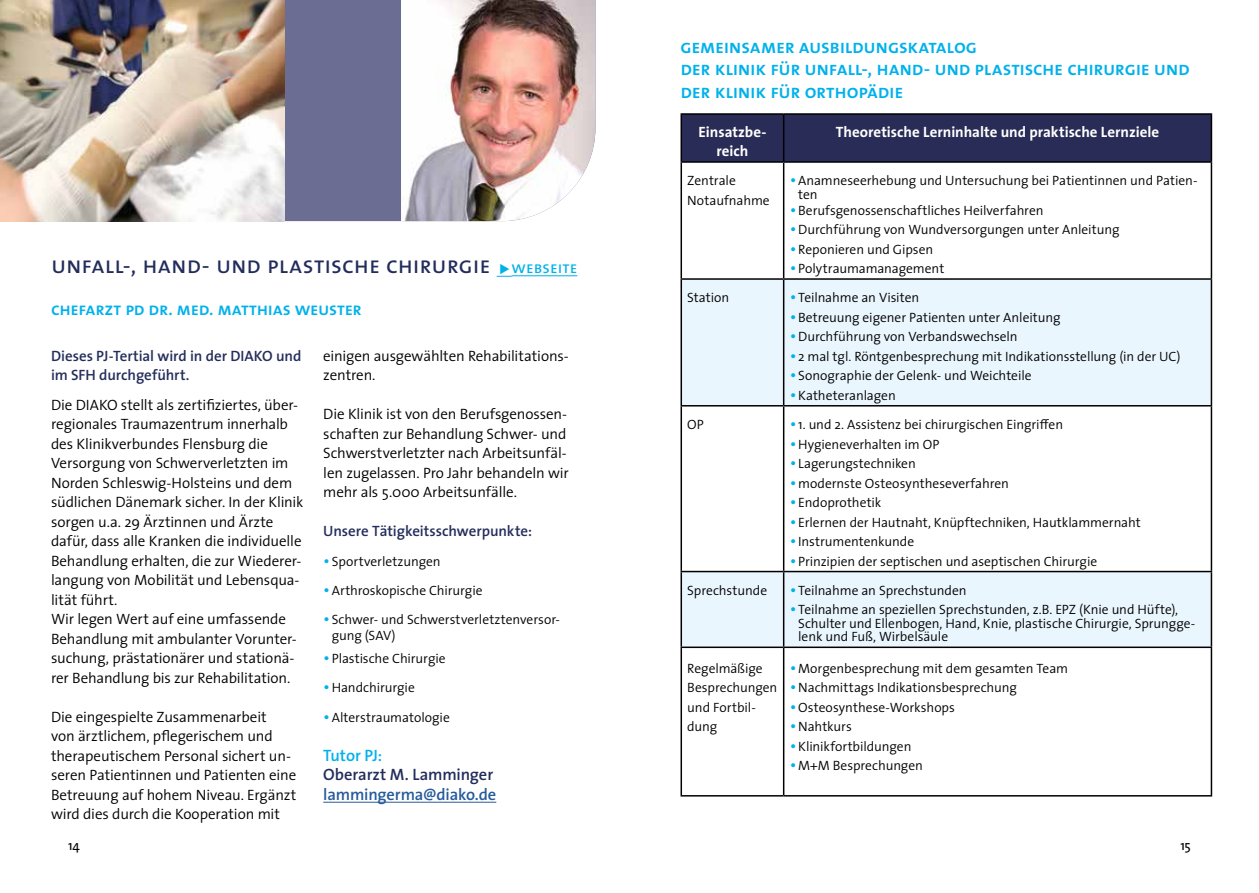
<style>
.page{position:relative;width:1259px;height:893px;background:#fff}
.page>*{position:absolute;margin:0;border:0;box-sizing:border-box;transform-origin:0 0}
.t1{font:24px "The Sans Regular Caps";letter-spacing:-.005em;color:#232d5b}
.t2{font:19.5px/22.5px "The Sans Semi Bold Caps";letter-spacing:-.02em;color:#00b1eb}
.t3{font:18px "The Sans Semi Bold Caps";letter-spacing:-.015em;color:#00b1eb}
.t4{font:600 16.5px "The Sans";letter-spacing:-.01em;color:#275b9b}
.t5{font:600 16.5px "The Sans";letter-spacing:-.005em;color:#232d5b}
.t6{font:600 16.5px "The Sans";letter-spacing:-.01em;color:#00b1eb}
.t7{font:300 15px/19.5px "The Sans";letter-spacing:-.01em;color:#000}
.t8{font:600 15px/19.5px "The Sans";letter-spacing:-.005em;color:#232d5b}
.t9{font:700 15px/19.5px "The Sans";color:#fff;text-align:center}
.t10{font:300 13.5px/19.5px "The Sans";letter-spacing:-.005em;color:#000}
.t11{font:13.5px "The Sans";color:#000}
.s1{font-size:16.5px;color:#00b1eb}
.s2{font-weight:400;font-size:16.5px;color:#00b1eb}
</style>
<div class="page">
<div style="left:285px;top:0;width:116px;height:221px;background:#6b6d93"></div>
<img style="left:401px;top:0;width:194px;height:221px">
<hr style="left:323px;top:802px;width:173px;height:1px;background:#275b9b">
<img style="left:0;top:0;width:285px;height:221px">
<hr style="left:511px;top:276px;width:66px;height:1px;background:#00b1eb">
<div style="left:682px;top:115px;width:528px;height:46px;background:#292c56"></div>
<svg style="left:682px;top:280px;width:528px;height:367px;fill:#eaf6fe"></svg>
<hr style="left:680px;top:113px;width:103px;height:2px;background:#000">
<hr style="left:680px;top:115px;width:2px;height:46px;background:#000">
<hr style="left:783px;top:113px;width:429px;height:2px;background:#000">
<hr style="left:783px;top:115px;width:1px;height:46px;background:#000">
<hr style="left:1210px;top:115px;width:2px;height:46px;background:#000">
<hr style="left:680px;top:161px;width:103px;height:2px;background:#000">
<hr style="left:680px;top:163px;width:2px;height:115px;background:#000">
<hr style="left:783px;top:161px;width:429px;height:2px;background:#000">
<hr style="left:783px;top:163px;width:1px;height:115px;background:#000">
<hr style="left:1210px;top:163px;width:2px;height:115px;background:#000">
<hr style="left:680px;top:278px;width:103px;height:2px;background:#000">
<hr style="left:680px;top:280px;width:2px;height:125px;background:#000">
<hr style="left:783px;top:278px;width:429px;height:2px;background:#000">
<hr style="left:783px;top:280px;width:1px;height:125px;background:#000">
<hr style="left:1210px;top:280px;width:2px;height:125px;background:#000">
<hr style="left:680px;top:405px;width:103px;height:2px;background:#000">
<hr style="left:680px;top:407px;width:2px;height:164px;background:#000">
<hr style="left:783px;top:405px;width:429px;height:2px;background:#000">
<hr style="left:783px;top:407px;width:1px;height:164px;background:#000">
<hr style="left:1210px;top:407px;width:2px;height:164px;background:#000">
<hr style="left:680px;top:571px;width:103px;height:1px;background:#000">
<hr style="left:680px;top:572px;width:2px;height:75px;background:#000">
<hr style="left:783px;top:571px;width:429px;height:1px;background:#000">
<hr style="left:783px;top:572px;width:1px;height:75px;background:#000">
<hr style="left:1210px;top:572px;width:2px;height:75px;background:#000">
<hr style="left:680px;top:647px;width:103px;height:1px;background:#000">
<hr style="left:680px;top:648px;width:2px;height:147px;background:#000">
<hr style="left:783px;top:647px;width:429px;height:1px;background:#000">
<hr style="left:783px;top:648px;width:1px;height:147px;background:#000">
<hr style="left:1210px;top:648px;width:2px;height:147px;background:#000">
<hr style="left:680px;top:795px;width:103px;height:2px;background:#000">
<hr style="left:783px;top:795px;width:429px;height:2px;background:#000">
<svg style="left:497px;top:275px;width:14px;height:2px"></svg>
<h1 class="t1" style="left:51px;top:252px;width:528px">unfall-, hand- und plastische chirurgie <span class="s1">webseite</span></h1>
<h3 class="t3" style="left:51px;top:294px;width:312px">chefarzt pd dr. med. matthias weuster</h3>
<p class="t8" style="left:51px;top:346px;width:252px">Dieses PJ-Tertial wird in der DIAKO und im SFH durchgeführt.</p>
<p class="t7" style="left:51px;top:394px;width:254px">Die DIAKO stellt als zertifiziertes, über&shy;regionales Traumazentrum innerhalb des Klinikverbundes Flensburg die Versorgung von Schwerverletzten im Norden Schleswig-Holsteins und dem südlichen Dänemark sicher. In der Klinik sorgen u.a. 29 Ärztinnen und Ärzte dafür, dass alle Kranken die individuelle Behandlung erhalten, die zur Wiederer&shy;langung von Mobilität und Lebensqua&shy;lität führt.<br>Wir legen Wert auf eine umfassende Behandlung mit ambulanter Vorunter&shy;suchung, prästationärer und stationä&shy;rer Behandlung bis zur Rehabilitation.</p>
<p class="t7" style="left:51px;top:706px;width:247px">Die eingespielte Zusammenarbeit<br>von ärztlichem, pflegerischem und therapeutischem Personal sichert un&shy;seren Patientinnen und Patienten eine Betreuung auf hohem Niveau. Ergänzt wird dies durch die Kooperation mit</p>
<p class="t7" style="left:323px;top:345px;width:247px">einigen ausgewählten Rehabilitations&shy;zentren.</p>
<p class="t7" style="left:323px;top:404px;width:247px">Die Klinik ist von den Berufsgenossen&shy;schaften zur Behandlung Schwer- und Schwerstverletzter nach Arbeitsunfäl&shy;len zugelassen. Pro Jahr behandeln wir mehr als 5.000 Arbeitsunfälle.</p>
<p class="t8" style="left:323px;top:521px;width:210px">Unsere Tätigkeitsschwerpunkte:</p>
<p class="t10" style="left:323px;top:551px;width:119px"><span class="s2">•</span>Sportverletzungen</p>
<p class="t10" style="left:323px;top:580px;width:161px"><span class="s2">•</span>Arthroskopische Chirurgie</p>
<p class="t10" style="left:332px;top:611px;width:230px;line-height:16.2px;text-indent:-9px"><span class="s2">•</span>Schwer- und Schwerstverletztenversor&shy;gung (SAV)</p>
<p class="t10" style="left:323px;top:648px;width:124px"><span class="s2">•</span>Plastische Chirurgie</p>
<p class="t10" style="left:323px;top:678px;width:93px"><span class="s2">•</span>Handchirurgie</p>
<p class="t10" style="left:323px;top:707px;width:128px"><span class="s2">•</span>Alterstraumatologie</p>
<p class="t6" style="left:323px;top:741px;width:60px">Tutor PJ:</p>
<p class="t5" style="left:323px;top:761px;width:171px">Oberarzt M. Lamminger</p>
<p class="t4" style="left:323px;top:780px;width:175px">lammingerma@diako.de</p>
<h2 class="t2" style="left:680px;top:35px;width:511px">gemeinsamer ausbildungskatalog<br>der klinik für unfall-, hand- und plastische chirurgie und der klinik für orthopädie</h2>
<p class="t9" style="left:698px;top:121px;width:69px">Einsatzbe&shy;reich</p>
<p class="t9" style="left:836px;top:121px;width:325px">Theoretische Lerninhalte und praktische Lernziele</p>
<p class="t10" style="left:687px;top:171px;width:84px">Zentrale<br>Notaufnahme</p>
<p class="t10" style="left:798px;top:174px;width:401px;line-height:13.5px;text-indent:-9px"><span class="s2">•</span>Anamneseerhebung und Untersuchung bei Patientinnen und Patien&shy;ten</p>
<p class="t10" style="left:789px;top:200px;width:255px"><span class="s2">•</span>Berufsgenossenschaftliches Heilverfahren</p>
<p class="t10" style="left:789px;top:219px;width:331px"><span class="s2">•</span>Durchführung von Wundversorgungen unter Anleitung</p>
<p class="t10" style="left:789px;top:239px;width:145px"><span class="s2">•</span>Reponieren und Gipsen</p>
<p class="t10" style="left:789px;top:258px;width:156px"><span class="s2">•</span>Polytraumamanagement</p>
<p class="t10" style="left:687px;top:288px;width:44px">Station</p>
<p class="t10" style="left:789px;top:288px;width:131px"><span class="s2">•</span>Teilnahme an Visiten</p>
<p class="t10" style="left:789px;top:307px;width:272px"><span class="s2">•</span>Betreuung eigener Patienten unter Anleitung</p>
<p class="t10" style="left:789px;top:327px;width:229px"><span class="s2">•</span>Durchführung von Verbandswechseln</p>
<p class="t10" style="left:789px;top:346px;width:392px"><span class="s2">•</span>2 mal tgl. Röntgenbesprechung mit Indikationsstellung (in der UC)</p>
<p class="t10" style="left:789px;top:366px;width:243px"><span class="s2">•</span>Sonographie der Gelenk- und Weichteile</p>
<p class="t10" style="left:789px;top:385px;width:108px"><span class="s2">•</span>Katheteranlagen</p>
<p class="t10" style="left:687px;top:414px;width:18px">OP</p>
<p class="t10" style="left:789px;top:414px;width:275px"><span class="s2">•</span>1. und 2. Assistenz bei chirurgischen Eingriffen</p>
<p class="t10" style="left:789px;top:434px;width:151px"><span class="s2">•</span>Hygieneverhalten im OP</p>
<p class="t10" style="left:789px;top:453px;width:128px"><span class="s2">•</span>Lagerungstechniken</p>
<p class="t10" style="left:789px;top:473px;width:221px"><span class="s2">•</span>modernste Osteosyntheseverfahren</p>
<p class="t10" style="left:789px;top:492px;width:93px"><span class="s2">•</span>Endoprothetik</p>
<p class="t10" style="left:789px;top:512px;width:353px"><span class="s2">•</span>Erlernen der Hautnaht, Knüpftechniken, Hautklammernaht</p>
<p class="t10" style="left:789px;top:531px;width:126px"><span class="s2">•</span>Instrumentenkunde</p>
<p class="t10" style="left:789px;top:551px;width:309px"><span class="s2">•</span>Prinzipien der septischen und aseptischen Chirurgie</p>
<p class="t10" style="left:687px;top:580px;width:81px">Sprechstunde</p>
<p class="t10" style="left:789px;top:580px;width:178px"><span class="s2">•</span>Teilnahme an Sprechstunden</p>
<p class="t10" style="left:798px;top:603px;width:399px;line-height:13.5px;text-indent:-9px"><span class="s2">•</span>Teilnahme an speziellen Sprechstunden, z.B. EPZ (Knie und Hüfte),<br>Schulter und Ellenbogen, Hand, Knie, plastische Chirurgie, Sprungge&shy;lenk und Fuß, Wirbelsäule</p>
<p class="t10" style="left:687px;top:658px;width:92px">Regelmäßige<br>Besprechungen und Fortbil&shy;dung</p>
<p class="t10" style="left:789px;top:658px;width:280px"><span class="s2">•</span>Morgenbesprechung mit dem gesamten Team</p>
<p class="t10" style="left:789px;top:678px;width:229px"><span class="s2">•</span>Nachmittags Indikationsbesprechung</p>
<p class="t10" style="left:789px;top:697px;width:167px"><span class="s2">•</span>Osteosynthese-Workshops</p>
<p class="t10" style="left:789px;top:717px;width:64px"><span class="s2">•</span>Nahtkurs</p>
<p class="t10" style="left:789px;top:736px;width:123px"><span class="s2">•</span>Klinikfortbildungen</p>
<p class="t10" style="left:789px;top:756px;width:135px"><span class="s2">•</span>M+M Besprechungen</p>
<p class="t11" style="left:68px;top:835px;width:13px">14</p>
<p class="t11" style="left:1180px;top:835px;width:12px">15</p>
</div>
